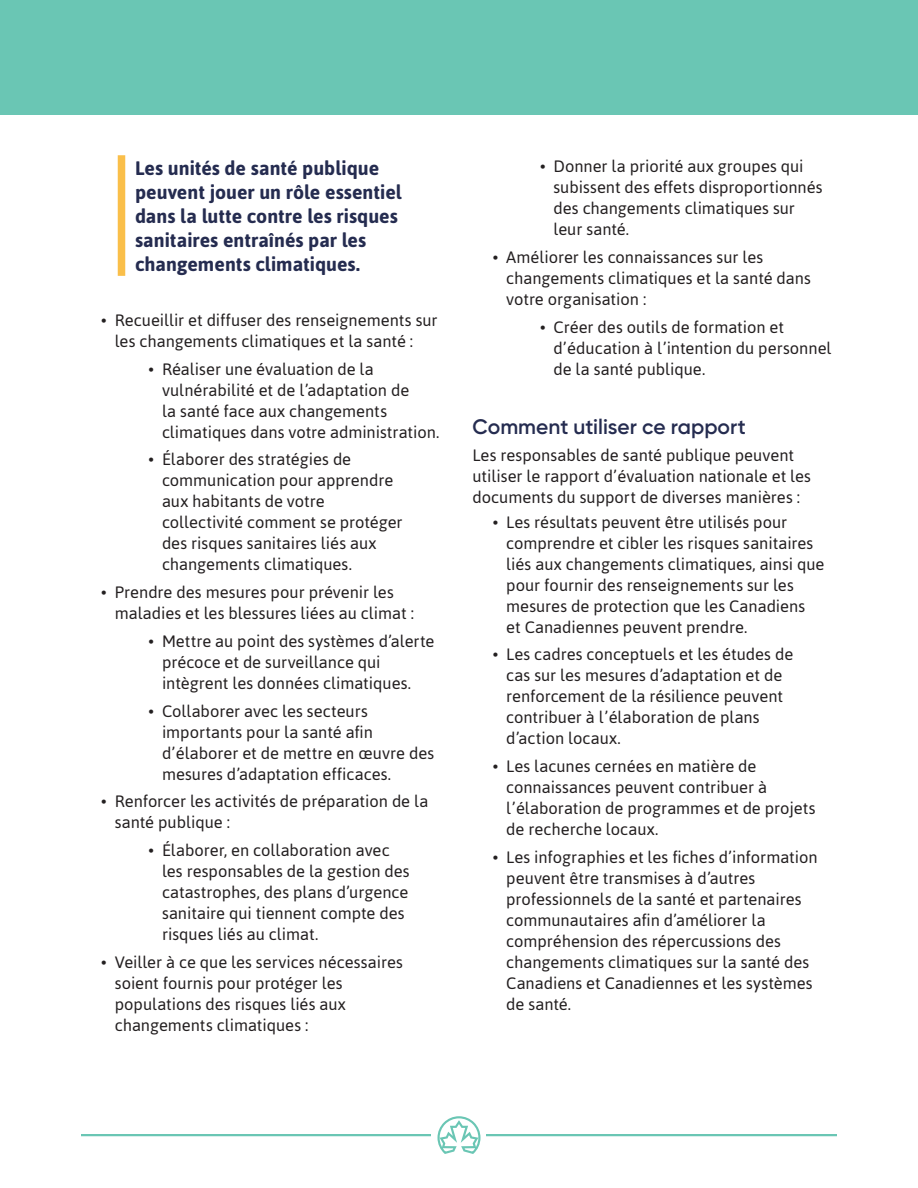
<style>
.page{position:relative;width:918px;height:1188px;background:#fff}
.page>*{position:absolute;margin:0;border:0;box-sizing:border-box;transform-origin:0 0}
.t1{font:600 21px "Gilroy";color:#252c50}
.Key_Message{font:700 19.5px/24px "Asap";color:#252c50}
.Body_B4_Bullet{font:16.5px/21px "Asap";color:#231f20}
</style>
<div class="page">
<div style="left:0;top:0;width:918px;height:114px;background:#6ac6b4"></div>
<hr style="left:81px;top:1134px;width:756px;height:2px;background:#6ac6b4">
<div style="left:432px;top:1116px;width:54px;height:38px;background:#fff"></div>
<svg style="left:437px;top:1116px;width:44px;height:38px"></svg>
<div style="left:118px;top:155px;width:7px;height:121px;background:#fabf4a"></div>
<p class="Key_Message" style="left:135px;top:156px;width:268px">Les unités de santé publique peuvent jouer un rôle essentiel dans la lutte contre les risques sanitaires entraînés par les changements climatiques.</p>
<p class="Body_B4_Bullet" style="left:115px;top:309px;width:324px;text-indent:-14px">• Recueillir et diffuser des renseignements sur les changements climatiques et la santé :</p>
<p class="Body_B4_Bullet" style="left:162px;top:358px;width:279px;text-indent:-14px">• Réaliser une évaluation de la vulnérabilité et de l’adaptation de<br>la santé face aux changements climatiques dans votre administration.</p>
<p class="Body_B4_Bullet" style="left:162px;top:449px;width:242px;text-indent:-14px">• Élaborer des stratégies de communication pour apprendre aux habitants de votre collectivité comment se protéger des risques sanitaires liés aux changements climatiques.</p>
<p class="Body_B4_Bullet" style="left:115px;top:581px;width:301px;text-indent:-14px">• Prendre des mesures pour prévenir les maladies et les blessures liées au climat :</p>
<p class="Body_B4_Bullet" style="left:162px;top:630px;width:274px;text-indent:-14px">• Mettre au point des systèmes d’alerte précoce et de surveillance qui intègrent les données climatiques.</p>
<p class="Body_B4_Bullet" style="left:162px;top:700px;width:274px;text-indent:-14px">• Collaborer avec les secteurs importants pour la santé afin d’élaborer et de mettre en œuvre des mesures d’adaptation efficaces.</p>
<p class="Body_B4_Bullet" style="left:115px;top:791px;width:315px;text-indent:-14px">• Renforcer les activités de préparation de la santé publique :</p>
<p class="Body_B4_Bullet" style="left:162px;top:839px;width:249px;text-indent:-14px">• Élaborer, en collaboration avec les responsables de la gestion des catastrophes, des plans d’urgence sanitaire qui tiennent compte des risques liés au climat.</p>
<p class="Body_B4_Bullet" style="left:115px;top:951px;width:290px;text-indent:-14px">• Veiller à ce que les services nécessaires soient fournis pour protéger les populations des risques liés aux changements climatiques :</p>
<p class="Body_B4_Bullet" style="left:554px;top:155px;width:271px;text-indent:-14px">• Donner la priorité aux groupes qui subissent des effets disproportionnés des changements climatiques sur leur santé.</p>
<p class="Body_B4_Bullet" style="left:506px;top:246px;width:306px;text-indent:-14px">• Améliorer les connaissances sur les changements climatiques et la santé dans votre organisation :</p>
<p class="Body_B4_Bullet" style="left:554px;top:316px;width:280px;text-indent:-14px">• Créer des outils de formation et d’éducation à l’intention du personnel de la santé publique.</p>
<h3 class="t1" style="left:472px;top:413px;width:275px">Comment utiliser ce rapport</h3>
<p class="Body_B4_Bullet" style="left:472px;top:444px;width:340px">Les responsables de santé publique peuvent utiliser le rapport d’évaluation nationale et les documents du support de diverses manières :</p>
<p class="Body_B4_Bullet" style="left:506px;top:511px;width:320px;text-indent:-14px">• Les résultats peuvent être utilisés pour comprendre et cibler les risques sanitaires liés aux changements climatiques, ainsi que pour fournir des renseignements sur les mesures de protection que les Canadiens<br>et Canadiennes peuvent prendre.</p>
<p class="Body_B4_Bullet" style="left:506px;top:643px;width:289px;text-indent:-14px">• Les cadres conceptuels et les études de cas sur les mesures d’adaptation et de renforcement de la résilience peuvent contribuer à l’élaboration de plans d’action locaux.</p>
<p class="Body_B4_Bullet" style="left:506px;top:755px;width:311px;text-indent:-14px">• Les lacunes cernées en matière de connaissances peuvent contribuer à l’élaboration de programmes et de projets de recherche locaux.</p>
<p class="Body_B4_Bullet" style="left:506px;top:846px;width:313px;text-indent:-14px">• Les infographies et les fiches d’information peuvent être transmises à d’autres professionnels de la santé et partenaires communautaires afin d’améliorer la compréhension des répercussions des changements climatiques sur la santé des Canadiens et Canadiennes et les systèmes de santé.</p>
</div>
